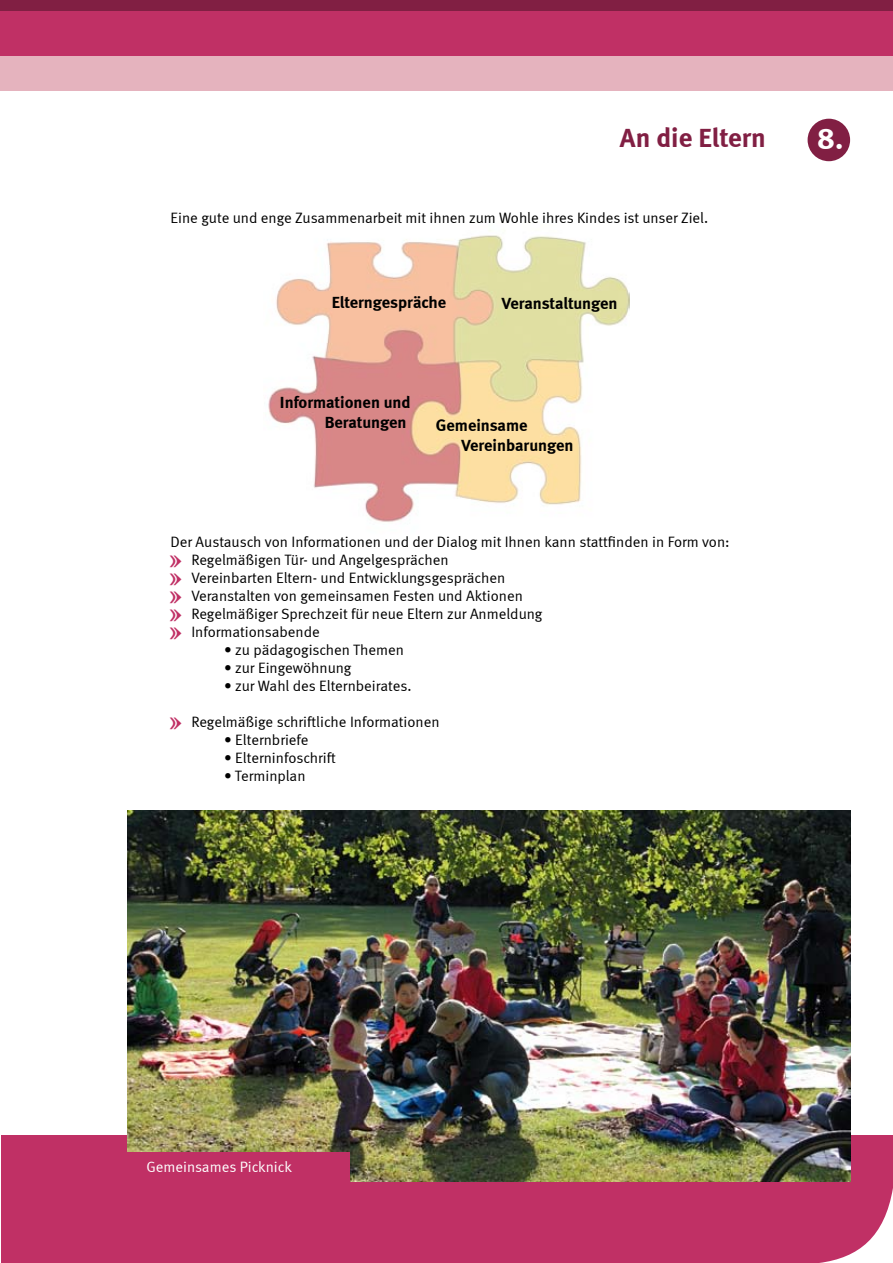
<style>
.page{position:relative;width:893px;height:1263px;background:#fff}
.page>*{position:absolute;margin:0;border:0;box-sizing:border-box;transform-origin:0 0}
.t1{font:700 30px "Meta";color:#fff}
.t2{font:700 27px "Meta";color:#811f43}
.t3{font:700 16.5px/20px "Meta";color:#000}
.t4{font:15px/18px "Meta Normal";color:#000}
.t5{font:15px "Meta Normal";color:#fff}
.s1{font-family:"SW Pfeil";color:#c03065}
</style>
<div class="page">
<img style="left:268px;top:230px;width:361px;height:292px">
<div style="left:808px;top:119px;width:42px;height:42px;background:#811f43;border-radius:50%"></div>
<div style="left:0;top:0;width:893px;height:58px;background:#c03065"></div>
<div style="left:0;top:0;width:893px;height:11px;background:#811f43"></div>
<div style="left:1px;top:1135px;width:892px;height:128px;background:#c03065"></div>
<svg style="left:819px;top:1188px;width:74px;height:75px"></svg>
<div style="left:0;top:56px;width:893px;height:34px;background:#e5b3be"></div>
<img style="left:128px;top:811px;width:722px;height:370px">
<div style="left:126px;top:1152px;width:224px;height:30px;background:#c03065"></div>
<h2 class="t2" style="left:620px;top:122px;width:147px">An die Eltern</h2>
<h1 class="t1" style="left:817px;top:120px;width:28px">8.</h1>
<p class="t4" style="left:171px;top:209px;width:539px">Eine gute und enge Zusammenarbeit mit ihnen zum Wohle ihres Kindes ist unser Ziel.</p>
<p class="t3" style="left:332px;top:292px;width:116px">Elterngespräche</p>
<p class="t3" style="left:502px;top:293px;width:117px">Veranstaltungen</p>
<p class="t3" style="left:280px;top:392px;width:132px;text-align:right">Informationen und<br>Beratungen</p>
<p class="t3" style="left:462px;top:415px;width:113px;text-indent:-26px">Gemeinsame<br>Vereinbarungen</p>
<p class="t4" style="left:170px;top:533px;width:561px">Der Austausch von Informationen und der Dialog mit Ihnen kann stattfinden in Form von: <span class="s1">$</span> Regelmäßigen Tür- und Angelgesprächen<br><span class="s1">$</span> Vereinbarten Eltern- und Entwicklungsgesprächen<br><span class="s1">$</span> Veranstalten von gemeinsamen Festen und Aktionen<br><span class="s1">$</span> Regelmäßiger Sprechzeit für neue Eltern zur Anmeldung<br><span class="s1">$</span> Informationsabende</p>
<p class="t4" style="left:224px;top:641px;width:181px">• zu pädagogischen Themen</p>
<p class="t4" style="left:224px;top:659px;width:129px">• zur Eingewöhnung</p>
<p class="t4" style="left:224px;top:677px;width:189px">• zur Wahl des Elternbeirates.</p>
<p class="t4" style="left:170px;top:713px;width:271px"><span class="s1">$</span> Regelmäßige schriftliche Informationen</p>
<p class="t4" style="left:224px;top:731px;width:86px">• Elternbriefe</p>
<p class="t4" style="left:224px;top:749px;width:113px">• Elterninfoschrift</p>
<p class="t4" style="left:224px;top:767px;width:83px">• Terminplan</p>
<p class="t5" style="left:146px;top:1158px;width:147px">Gemeinsames Picknick</p>
</div>
